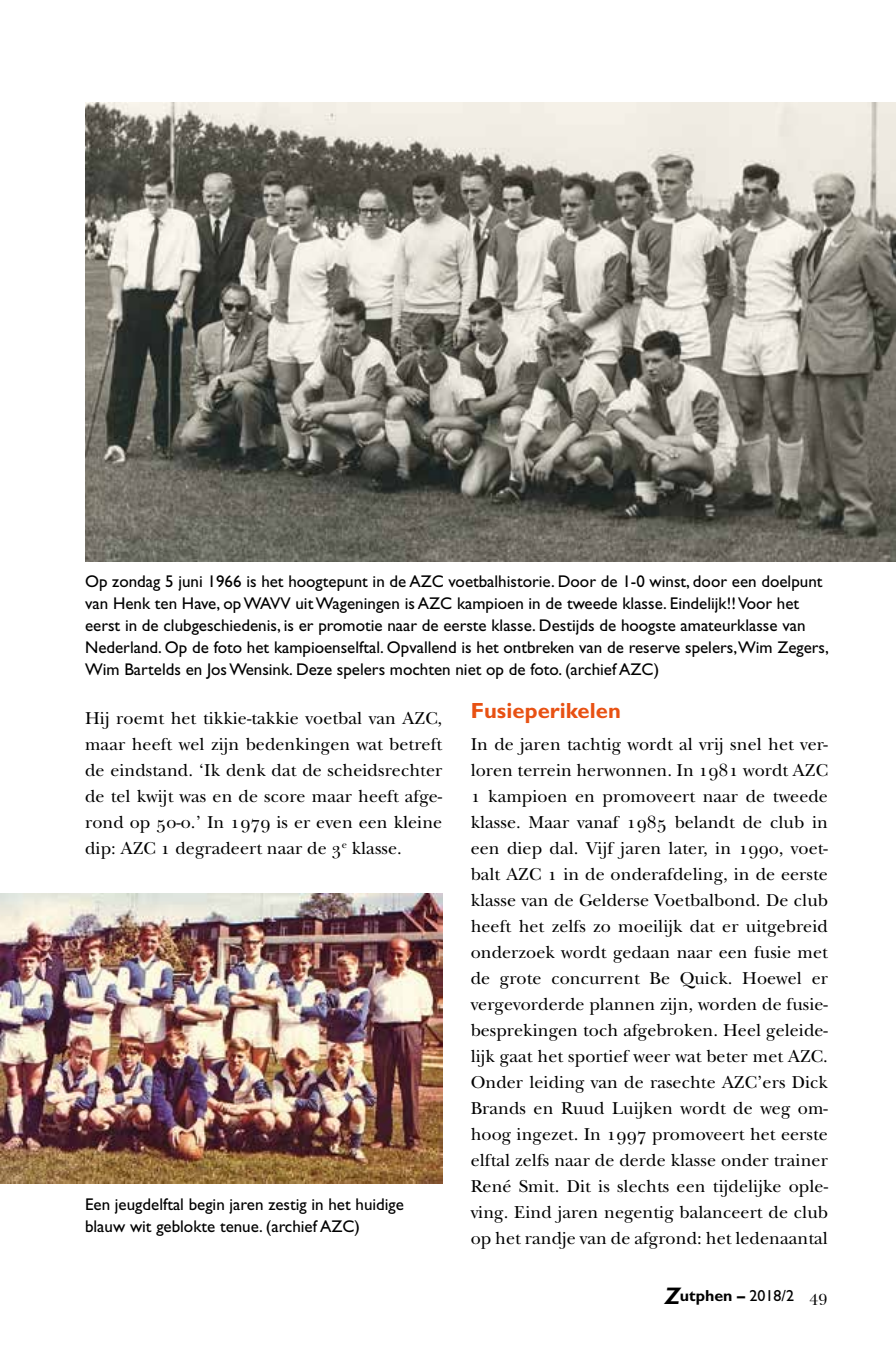
<style>
.page{position:relative;width:896px;height:1361px;background:#fff}
.page>*{position:absolute;margin:0;border:0;box-sizing:border-box;transform-origin:0 0}
.t1{font:700 22px "Gill Sans Std";letter-spacing:.005em;color:#e85113}
.t2{font:18px/26px "New Baskerville Std";letter-spacing:.005em;color:#000;text-align:justify}
.t3{font:17px/22px "Gill Sans Std";color:#000}
.t4{font:700 16px "Gill Sans Std";color:#000}
.s1{font-family:"New Baskerville SC"}
.s2{font-style:italic;font-size:24px}
.s3{font-weight:400}
.s4{font-family:"New Baskerville SC";font-weight:400}
</style>
<div class="page">
<img style="left:85px;top:102px;width:811px;height:459px">
<img style="left:0;top:894px;width:442px;height:289px">
<p class="t3" style="left:85px;top:570px;width:745px">Op zondag 5 juni 1966 is het hoogtepunt in de AZC voetbalhistorie. Door de 1-0 winst, door een doelpunt van Henk ten Have, op WAVV uit Wageningen is AZC kampioen in de tweede klasse. Eindelijk!! Voor het eerst in de clubgeschiedenis, is er promotie naar de eerste klasse. Destijds de hoogste amateurklasse van Nederland. Op de foto het kampioenselftal. Opvallend is het ontbreken van de reserve spelers,Wim Zegers, Wim Bartelds en Jos Wensink. Deze spelers mochten niet op de foto. (archief AZC)</p>
<p class="t2" style="left:85px;top:705px;width:359px">Hij roemt het tikkie-takkie voetbal van AZC, maar heeft wel zijn bedenkingen wat betreft de eindstand. ‘Ik denk dat de scheidsrechter de tel kwijt was en de score maar heeft afge&shy;rond op <span class="s1">50</span>-<span class="s1">0</span>.’ In <span class="s1">1979</span> is er even een kleine dip: AZC <span class="s1">1</span> degradeert naar de <span class="s1">3</span><sup>e</sup> klasse.</p>
<p class="t3" style="left:85px;top:1193px;width:320px">Een jeugdelftal begin jaren zestig in het huidige blauw wit geblokte tenue. (archief AZC)</p>
<p class="t1" style="left:471px;top:697px;width:152px">Fusieperikelen</p>
<p class="t2" style="left:471px;top:731px;width:359px">In de jaren tachtig wordt al vrij snel het ver&shy;loren terrein herwonnen. In <span class="s1">1981</span> wordt AZC <span class="s1">1</span> kampioen en promoveert naar de tweede klasse. Maar vanaf <span class="s1">1985</span> belandt de club in een diep dal. Vijf jaren later, in <span class="s1">1990</span>, voet&shy;balt AZC <span class="s1">1</span> in de onderafdeling, in de eerste klasse van de Gelderse Voetbalbond. De club heeft het zelfs zo moeilijk dat er uitgebreid onderzoek wordt gedaan naar een fusie met de grote concurrent Be Quick. Hoewel er vergevorderde plannen zijn, worden de fusie&shy;besprekingen toch afgebroken. Heel geleide&shy;lijk gaat het sportief weer wat beter met AZC.<br>Onder leiding van de rasechte AZC’ers Dick Brands en Ruud Luijken wordt de weg om&shy;hoog ingezet. In <span class="s1">1997</span> promoveert het eerste elftal zelfs naar de derde klasse onder trainer René Smit. Dit is slechts een tijdelijke ople&shy;ving. Eind jaren negentig balanceert de club op het randje van de afgrond: het ledenaantal</p>
<p class="t4" style="left:665px;top:1285px;width:164px"><span class="s2">Z</span>utphen – <span class="s3">2018/2</span> <span class="s4">49</span></p>
</div>
